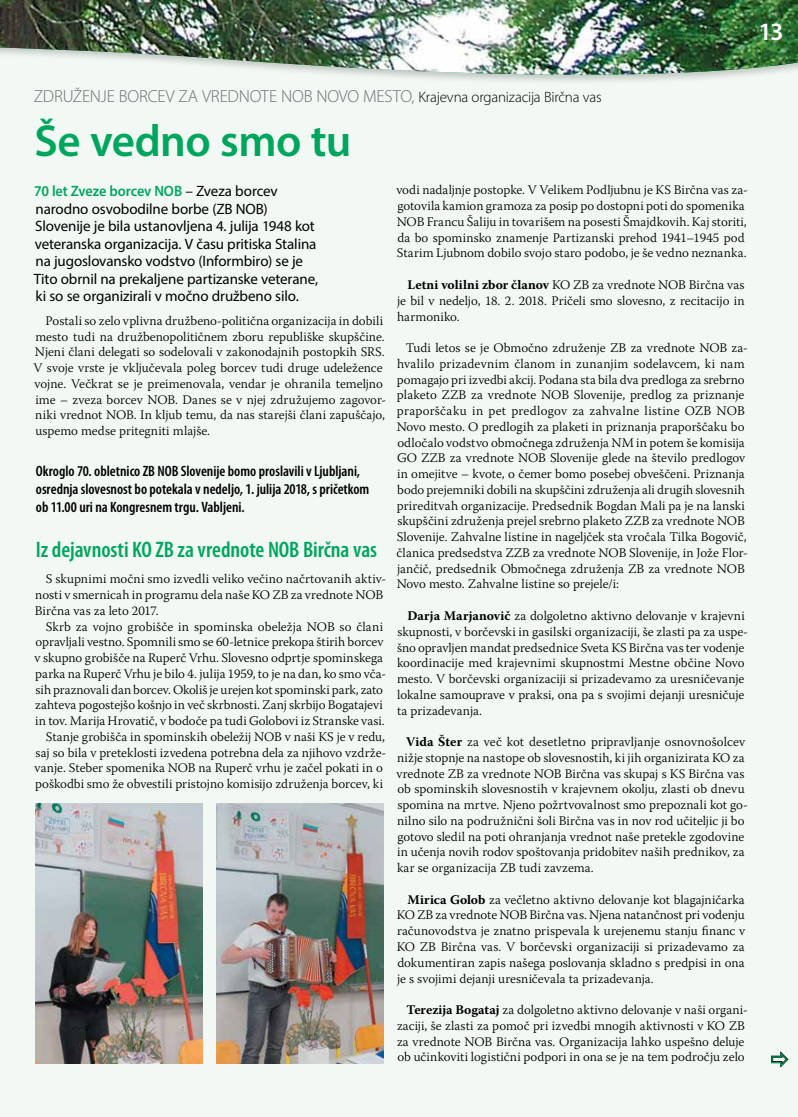
<style>
.page{position:relative;width:798px;height:1117px;background:#fff}
.page>*{position:absolute;margin:0;border:0;box-sizing:border-box;transform-origin:0 0}
.t1{font:600 45px "Myriad Pro";letter-spacing:-.015em;color:#00a65d}
.t2{font:600 25px "Myriad Pro";color:#fff}
.t3{font:600 condensed 22.5px "Myriad Pro";letter-spacing:-.005em;color:#00a65d}
.t4{font:300 17.5px "Myriad Pro";letter-spacing:-.01em;color:#6d6e71}
.t5{font:15px/17.5px "Myriad Pro";letter-spacing:-.01em;color:#000}
.t6{font:600 condensed 15px/18px "Myriad Pro";color:#000}
.t7{font:300 13.12px/15.8px "Warnock Pro";color:#000}
.s1{font-size:15px;color:#000}
.s2{font-weight:600;color:#00a65d}
.s3{font-weight:700}
.s4{font-family:"Warnock Pro";font-weight:700;font-stretch:normal;font-size:13.12px}
</style>
<div class="page">
<div style="left:1px;top:94px;width:796px;height:1022px;background:#f2f9f4"></div>
<svg style="left:0;top:94px;width:1px;height:1022px"></svg>
<svg style="left:0;top:76px;width:797px;height:18px;fill:#f2f9f4"></svg>
<img style="left:0;top:0;width:797px;height:76px">
<img style="left:35px;top:803px;width:167px;height:260px">
<img style="left:216px;top:803px;width:167px;height:260px">
<svg style="left:770px;top:1050px;width:18px;height:17px"></svg>
<h2 class="t2" style="left:758px;top:16px;width:26px">13</h2>
<h3 class="t4" style="left:34px;top:85px;width:569px">ZDRUŽENJE BORCEV ZA VREDNOTE NOB NOVO MESTO, <span class="s1">Krajevna organizacija Birčna vas</span></h3>
<h1 class="t1" style="left:35px;top:112px;width:318px">Še vedno smo tu</h1>
<p class="t5" style="left:34px;top:182px;width:286px"><span class="s2">70 let Zveze borcev NOB</span> – Zveza borcev narodno osvobodilne borbe (ZB NOB)<br>Slovenije je bila ustanovljena 4. julija 1948 kot veteranska organizacija. V času pritiska Stalina na jugoslovansko vodstvo (Informbiro) se je Tito obrnil na prekaljene partizanske veterane, ki so se organizirali v močno družbeno silo.</p>
<p class="t7" style="left:396px;top:182px;width:353px">vodi nadaljnje postopke. V Velikem Podljubnu je KS Birčna vas za&shy;gotovila kamion gramoza za posip po dostopni poti do spomenika NOB Francu Šaliju in tovarišem na posesti Šmajdkovih. Kaj storiti, da bo spominsko znamenje Partizanski prehod 1941–1945 pod Starim Ljubnom dobilo svojo staro podobo, je še vedno neznanka.</p>
<p class="t7" style="left:397px;top:276px;width:349px;text-align:justify;text-indent:10px"><span class="s3">Letni volilni zbor članov</span> KO ZB za vrednote NOB Birčna vas je bil v nedeljo, 18. 2. 2018. Pričeli smo slovesno, z recitacijo in harmoniko.</p>
<p class="t7" style="left:396px;top:339px;width:353px;text-indent:9px">Tudi letos se je Območno združenje ZB za vrednote NOB za&shy;hvalilo prizadevnim članom in zunanjim sodelavcem, ki nam pomagajo pri izvedbi akcij. Podana sta bila dva predloga za srebrno plaketo ZZB za vrednote NOB Slovenije, predlog za priznanje praporščaku in pet predlogov za zahvalne listine OZB NOB Novo mesto. O predlogih za plaketi in priznanja praporščaku bo odločalo vodstvo območnega združenja NM in potem še komisija GO ZZB za vrednote NOB Slovenije glede na število predlogov in omejitve – kvote, o čemer bomo posebej obveščeni. Priznanja bodo prejemniki dobili na skupščini združenja ali drugih slovesnih prireditvah organizacije. Predsednik Bogdan Mali pa je na lanski skupščini združenja prejel srebrno plaketo ZZB za vrednote NOB Slovenije. Zahvalne listine in nageljček sta vročala Tilka Bogovič, članica predsedstva ZZB za vrednote NOB Slovenije, in Jože Flor&shy;jančič, predsednik Območnega združenja ZB za vrednote NOB Novo mesto. Zahvalne listine so prejele/i:</p>
<p class="t7" style="left:397px;top:607px;width:352px;text-indent:10px"><span class="s3">Darja Marjanovič</span> za dolgoletno aktivno delovanje v krajevni skupnosti, v borčevski in gasilski organizaciji, še zlasti pa za uspe&shy;šno opravljen mandat predsednice Sveta KS Birčna vas ter vodenje koordinacije med krajevnimi skupnostmi Mestne občine Novo mesto. V borčevski organizaciji si prizadevamo za uresničevanje lokalne samouprave v praksi, ona pa s svojimi dejanji uresničuje ta prizadevanja.</p>
<p class="t7" style="left:396px;top:733px;width:353px;text-indent:10px"><span class="s3">Vida Šter</span> za več kot desetletno pripravljanje osnovnošolcev nižje stopnje na nastope ob slovesnostih, ki jih organizirata KO za vrednote ZB za vrednote NOB Birčna vas skupaj s KS Birčna vas ob spominskih slovesnostih v krajevnem okolju, zlasti ob dnevu spomina na mrtve. Njeno požrtvovalnost smo prepoznali kot go&shy;nilno silo na podružnični šoli Birčna vas in nov rod učiteljic ji bo gotovo sledil na poti ohranjanja vrednot naše pretekle zgodovine in učenja novih rodov spoštovanja pridobitev naših prednikov, za kar se organizacija ZB tudi zavzema.</p>
<p class="t7" style="left:396px;top:891px;width:350px;text-align:justify;text-indent:11px"><span class="s3">Mirica Golob</span> za večletno aktivno delovanje kot blagajničarka KO ZB za vrednote NOB Birčna vas. Njena natančnost pri vodenju računovodstva je znatno prispevala k urejenemu stanju financ v KO ZB Birčna vas. V borčevski organizaciji si prizadevamo za dokumentiran zapis našega poslovanja skladno s predpisi in ona je s svojimi dejanji uresničevala ta prizadevanja.</p>
<p class="t7" style="left:397px;top:1001px;width:352px;text-indent:9px"><span class="s3">Terezija Bogataj</span> za dolgoletno aktivno delovanje v naši organi&shy;zaciji, še zlasti za pomoč pri izvedbi mnogih aktivnosti v KO ZB za vrednote NOB Birčna vas. Organizacija lahko uspešno deluje ob učinkoviti logistični podpori in ona se je na tem področju zelo</p>
<p class="t7" style="left:33px;top:312px;width:354px;text-indent:12px">Postali so zelo vplivna družbeno-politična organizacija in dobili mesto tudi na družbenopolitičnem zboru republiške skupščine.<br>Njeni člani delegati so sodelovali v zakonodajnih postopkih SRS.<br>V svoje vrste je vključevala poleg borcev tudi druge udeležence vojne. Večkrat se je preimenovala, vendar je ohranila temeljno ime – zveza borcev NOB. Danes se v njej združujemo zagovor&shy;niki vrednot NOB. In kljub temu, da nas starejši člani zapuščajo, uspemo medse pritegniti mlajše.</p>
<p class="t6" style="left:36px;top:462px;width:335px">Okroglo 70. obletnico ZB NOB Slovenije bomo proslavili v Ljubljani, osrednja slovesnost bo potekala v nedeljo, 1. julija 2018, s pričetkom ob 11.00 uri na Kongresnem trgu. Vabljeni<span class="s4">.</span></p>
<h3 class="t3" style="left:36px;top:535px;width:342px">Iz dejavnosti KO ZB za vrednote NOB Birčna vas</h3>
<p class="t7" style="left:35px;top:570px;width:353px;text-indent:11px">S skupnimi močni smo izvedli veliko večino načrtovanih aktiv&shy;nosti v smernicah in programu dela naše KO ZB za vrednote NOB<br>Birčna vas za leto 2017.</p>
<p class="t7" style="left:35px;top:618px;width:353px;text-align:right">Skrb za vojno grobišče in spominska obeležja NOB so člani opravljali vestno. Spomnili smo se 60-letnice prekopa štirih borcev v skupno grobišče na Ruperč Vrhu. Slovesno odprtje spominskega parka na Ruperč Vrhu je bilo 4. julija 1959, to je na dan, ko smo vča&shy;sih praznovali dan borcev. Okoliš je urejen kot spominski park, zato zahteva pogostejšo košnjo in več skrbnosti. Zanj skrbijo Bogatajevi in tov. Marija Hrovatič, v bodoče pa tudi Golobovi iz Stranske vasi.<br>Stanje grobišča in spominskih obeležij NOB v naši KS je v redu, saj so bila v preteklosti izvedena potrebna dela za njihovo vzdrže&shy;vanje. Steber spomenika NOB na Ruperč vrhu je začel pokati in o poškodbi smo že obvestili pristojno komisijo združenja borcev, ki</p>
</div>
